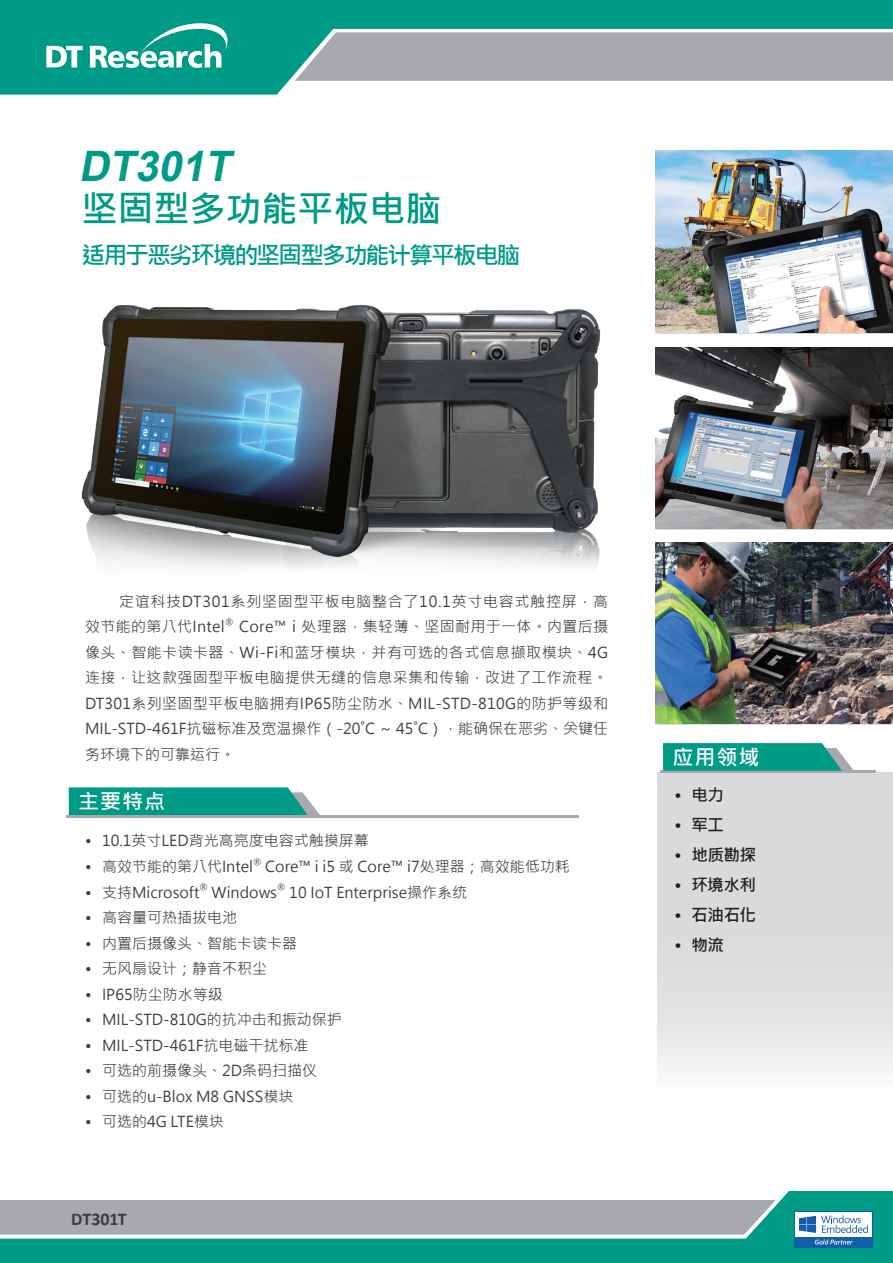
<style>
.page{position:relative;width:893px;height:1263px;background:#fff}
.page>*{position:absolute;margin:0;border:0;box-sizing:border-box;transform-origin:0 0}
.t1{font:italic 700 42px "Arial";color:#009b87}
.t2{font:700 36px "Microsoft Jheng Hei";color:#009b87}
.t3{font:700 24px "Microsoft Jheng Hei";letter-spacing:-.09em;color:#009b87}
.t4{font:700 21px "Microsoft Jheng Hei";letter-spacing:.05em;color:#fff}
.t5{font:700 18px "Calibri";letter-spacing:-.01em;color:#3e3e3f}
.t6{font:700 16.5px "Microsoft Jheng Hei";letter-spacing:-.02em;color:#231f20}
.t7{font:15px/25.5px "Microsoft Jheng Hei";color:#3e3e3f;text-align:justify}
.t8{font:15px/25.5px "Microsoft Jheng Hei";letter-spacing:.05em;color:#3e3e3f}
.t9{font:8.7px "Microsoft Jheng Hei";color:#3e3e3f}
</style>
<div class="page">
<svg style="left:0;top:1191px;width:893px;height:72px"></svg>
<svg style="left:0;top:0;width:893px;height:95px;background:#60aea5"></svg>
<svg style="left:46px;top:46px;width:37px;height:21px"></svg>
<svg style="left:90px;top:22px;width:139px;height:46px"></svg>
<svg style="left:657px;top:772px;width:236px;height:298px;background:#dddee0"></svg>
<hr style="left:66px;top:815px;width:512px;height:2px;background:#a8a9ad">
<svg style="left:69px;top:787px;width:251px;height:28px;background:#16a290"></svg>
<hr style="left:660px;top:771px;width:216px;height:2px;background:#a8a9ad">
<svg style="left:663px;top:743px;width:191px;height:28px;background:#1ba291"></svg>
<div style="left:794px;top:1211px;width:78px;height:36px;background:#125eab"></div>
<div style="left:795px;top:1212px;width:76px;height:25px;background:#fff"></div>
<svg style="left:799px;top:1215px;width:69px;height:18px"></svg>
<svg style="left:815px;top:1239px;width:38px;height:5px"></svg>
<img style="left:656px;top:151px;width:237px;height:182px">
<img style="left:656px;top:347px;width:237px;height:182px">
<img style="left:656px;top:542px;width:237px;height:182px">
<img style="left:81px;top:305px;width:520px;height:264px">
<h1 class="t1" style="left:79px;top:137px;width:164px">DT301T</h1>
<h2 class="t2" style="left:82px;top:187px;width:362px">坚固型多功能平板电脑</h2>
<h3 class="t3" style="left:82px;top:240px;width:440px">适用于恶劣环境的坚固型多功能计算平板电脑</h3>
<p class="t8" style="left:85px;top:588px;width:525px;text-indent:34px">定谊科技DT301系列坚固型平板电脑整合了10.1英寸电容式触控屏，高效节能的第八代Intel</p>
<p class="t9" style="left:225px;top:616px;width:10px">®</p>
<p class="t7" style="left:85px;top:614px;width:525px;text-indent:154px">Core™ i 处理器，集轻薄、坚固耐用于一体。内置后摄像头、智能卡读卡器、Wi-Fi和蓝牙模块，并有可选的各式信息撷取模块、4G连接，让这款强固型平板电脑提供无缝的信息采集和传输，改进了工作流程。DT301系列坚固型平板电脑拥有IP65防尘防水、MIL-STD-810G的防护等级和MIL-STD-461F抗磁标准及宽温操作（-20˚C ~ 45˚C），能确保在恶劣、关键任务环境下的可靠运行。</p>
<h3 class="t4" style="left:78px;top:788px;width:89px">主要特点</h3>
<p class="t7" style="left:85px;top:828px;width:285px">• 10.1英寸LED背光高亮度电容式触摸屏幕</p>
<p class="t7" style="left:85px;top:854px;width:170px">• 高效节能的第八代Intel</p>
<p class="t9" style="left:253px;top:856px;width:10px">®</p>
<p class="t7" style="left:265px;top:854px;width:306px">Core™ i i5 或 Core™ i7处理器；高效能低功耗</p>
<p class="t7" style="left:85px;top:879px;width:116px">• 支持Microsoft</p>
<p class="t9" style="left:199px;top:881px;width:10px">®</p>
<p class="t7" style="left:212px;top:879px;width:67px">Windows</p>
<p class="t9" style="left:277px;top:881px;width:10px">®</p>
<p class="t7" style="left:289px;top:879px;width:179px">10 IoT Enterprise操作系统</p>
<p class="t7" style="left:85px;top:905px;width:154px">• 高容量可热插拔电池</p>
<p class="t7" style="left:85px;top:930px;width:214px">• 内置后摄像头、智能卡读卡器</p>
<p class="t7" style="left:85px;top:956px;width:184px">• 无风扇设计；静音不积尘</p>
<p class="t7" style="left:85px;top:981px;width:139px">• IP65防尘防水等级</p>
<p class="t7" style="left:85px;top:1007px;width:258px">• MIL-STD-810G的抗冲击和振动保护</p>
<p class="t7" style="left:85px;top:1032px;width:225px">• MIL-STD-461F抗电磁干扰标准</p>
<p class="t7" style="left:85px;top:1058px;width:234px">• 可选的前摄像头、2D条码扫描仪</p>
<p class="t7" style="left:85px;top:1083px;width:210px">• 可选的u-Blox M8 GNSS模块</p>
<p class="t7" style="left:85px;top:1109px;width:140px">• 可选的4G LTE模块</p>
<p class="t5" style="left:71px;top:1206px;width:57px">DT301T</p>
<h3 class="t4" style="left:672px;top:744px;width:89px">应用领域</h3>
<p class="t6" style="left:674px;top:784px;width:51px">• 电力</p>
<p class="t6" style="left:674px;top:814px;width:51px">• 军工</p>
<p class="t6" style="left:674px;top:844px;width:83px">• 地质勘探</p>
<p class="t6" style="left:674px;top:874px;width:83px">• 环境水利</p>
<p class="t6" style="left:674px;top:904px;width:83px">• 石油石化</p>
<p class="t6" style="left:674px;top:934px;width:51px">• 物流</p>
</div>
